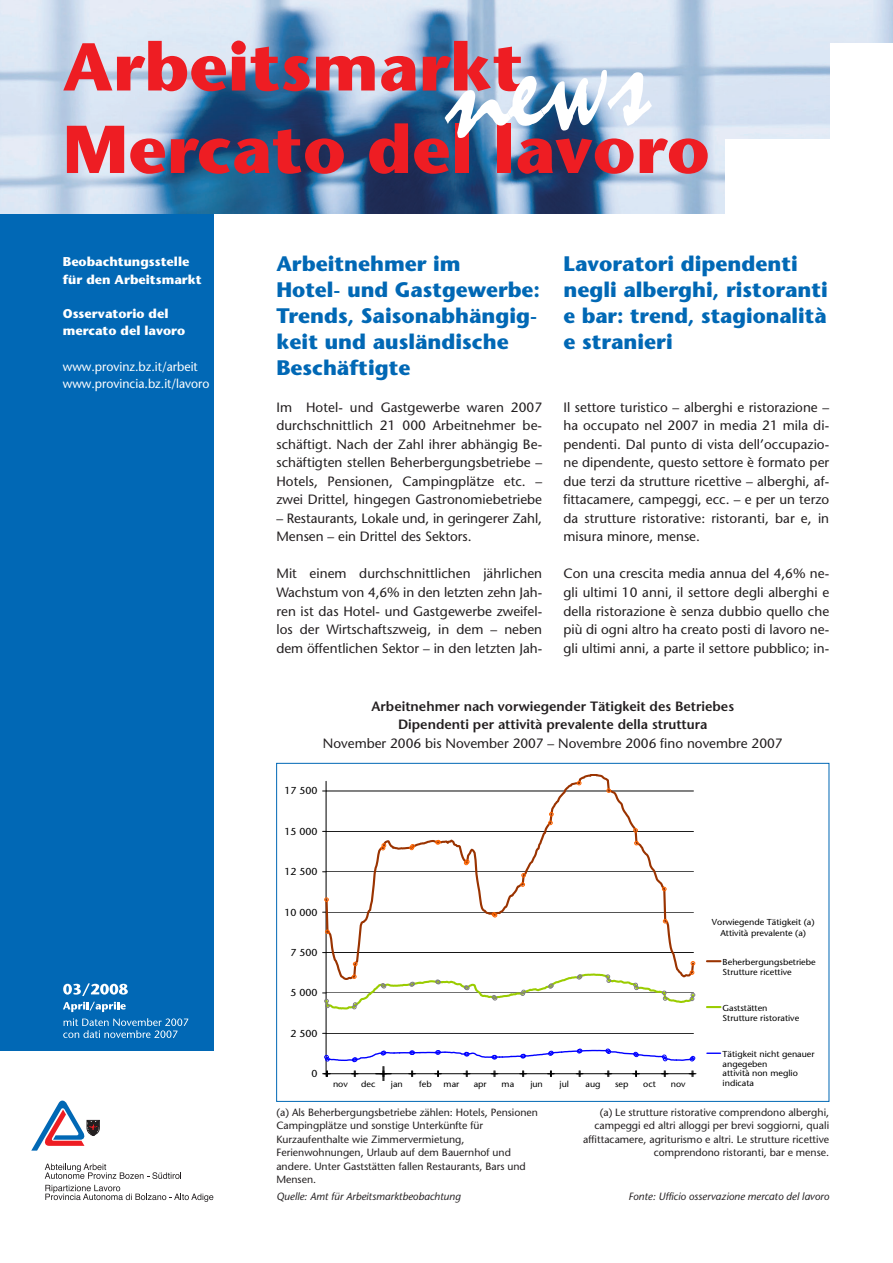
<style>
.page{position:relative;width:893px;height:1263px;background:#fff}
.page>*{position:absolute;margin:0;border:0;box-sizing:border-box;transform-origin:0 0}
.t1{font:700 67.5px/82.5px "Stone Sans";color:#ee1d23}
.t2{font:700 21px/26.1px "Stone Sans";color:#0168b5}
.t3{font:13.5px/18.5px "Stone Sans";color:#231f20;text-align:justify}
.t4{font:600 13.5px/18.5px "Stone Sans";color:#231f20;text-align:center}
.t5{font:700 12.75px/17.2px "Stone Sans";color:#fff}
.t6{font:12.75px/17.2px "Stone Sans";color:#fff;scale:.96 1}
.t7{font:10.5px/13.5px "Stone Sans";color:#231f20}
.t8{font:italic 10.5px "Stone Sans";color:#231f20}
.t9{font:10.05px "Stone Sans+FOZEPD";color:#000;scale:1.04 1}
.t10{font:8.7px/9.9px "Stone Sans+FOZEPD";color:#000;scale:1.04 1}
</style>
<div class="page">
<div style="left:0;top:214px;width:213px;height:837px;background:#0168b5"></div>
<img style="left:0;top:0;width:893px;height:214px">
<svg style="left:31px;top:1100px;width:68px;height:50px"></svg>
<svg style="left:45px;top:1185px;width:168px;height:17px"></svg>
<svg style="left:45px;top:1163px;width:136px;height:16px"></svg>
<svg style="left:63px;top:1018px;width:125px;height:20px"></svg>
<svg style="left:63px;top:1002px;width:63px;height:10px"></svg>
<svg style="left:63px;top:983px;width:65px;height:13px"></svg>
<div style="left:725px;top:140px;width:168px;height:74px;background:#fff"></div>
<div style="left:830px;top:44px;width:63px;height:170px;background:#fff"></div>
<svg style="left:445px;top:70px;width:207px;height:68px"></svg>
<hr style="left:326px;top:1033px;width:367px;height:1px;background:#000">
<hr style="left:326px;top:781px;width:1px;height:293px;background:#000">
<svg style="left:323px;top:1049px;width:373px;height:32px"></svg>
<svg style="left:323px;top:774px;width:373px;height:237px"></svg>
<svg style="left:707px;top:960px;width:13px;height:2px"></svg>
<svg style="left:707px;top:1006px;width:13px;height:2px"></svg>
<svg style="left:707px;top:1052px;width:13px;height:2px"></svg>
<h1 class="t1" style="left:63px;top:33px;width:648px">Arbeitsmarkt<br>Mercato del lavoro</h1>
<p class="t5" style="left:63px;top:255px;width:140px">Beobachtungsstelle für den Arbeitsmarkt</p>
<p class="t5" style="left:63px;top:306px;width:124px">Osservatorio del mercato del lavoro</p>
<p class="t6" style="left:63px;top:359px;width:154px">www.provinz.bz.it/arbeit www.provincia.bz.it/lavoro</p>
<h2 class="t2" style="left:276px;top:252px;width:265px">Arbeitnehmer im<br>Hotel- und Gastgewerbe:<br>Trends, Saisonabhängig&shy;keit und ausländische<br>Beschäftigte</h2>
<p class="t3" style="left:276px;top:399px;width:267px">Im Hotel- und Gastgewerbe waren 2007 durchschnittlich 21 000 Arbeitnehmer be&shy;schäftigt. Nach der Zahl ihrer abhängig Be&shy;schäftigten stellen Beherbergungsbetriebe – Hotels, Pensionen, Campingplätze etc. – zwei Drittel, hingegen Gastronomiebetriebe</p>
<p class="t3" style="left:276px;top:510px;width:267px">– Restaurants, Lokale und, in geringerer Zahl,<br>Mensen – ein Drittel des Sektors.</p>
<p class="t3" style="left:276px;top:566px;width:267px">Mit einem durchschnittlichen jährlichen Wachstum von 4,6% in den letzten zehn Jah&shy;ren ist das Hotel- und Gastgewerbe zweifel&shy;los der Wirtschaftszweig, in dem – neben dem öffentlichen Sektor – in den letzten Jah-</p>
<h2 class="t2" style="left:563px;top:252px;width:266px">Lavoratori dipendenti negli alberghi, ristoranti e bar: trend, stagionalità e stranieri</h2>
<p class="t3" style="left:563px;top:399px;width:267px">Il settore turistico – alberghi e ristorazione – ha occupato nel 2007 in media 21 mila di&shy;pendenti. Dal punto di vista dell’occupazio&shy;ne dipendente, questo settore è formato per due terzi da strutture ricettive – alberghi, af&shy;fittacamere, campeggi, ecc. – e per un terzo da strutture ristorative: ristoranti, bar e, in misura minore, mense.</p>
<p class="t3" style="left:563px;top:566px;width:267px">Con una crescita media annua del 4,6% ne&shy;gli ultimi 10 anni, il settore degli alberghi e della ristorazione è senza dubbio quello che più di ogni altro ha creato posti di lavoro ne&shy;gli ultimi anni, a parte il settore pubblico; in-</p>
<p class="t4" style="left:371px;top:698px;width:364px">Arbeitnehmer nach vorwiegender Tätigkeit des Betriebes<br>Dipendenti per attività prevalente della struttura</p>
<p class="t3" style="left:323px;top:735px;width:461px">November 2006 bis November 2007 – Novembre 2006 fino novembre 2007</p>
<p class="t9" style="left:284px;top:787px;width:33px">17 500</p>
<p class="t9" style="left:284px;top:827px;width:33px">15 000</p>
<p class="t9" style="left:284px;top:868px;width:33px">12 500</p>
<p class="t9" style="left:284px;top:908px;width:33px">10 000</p>
<p class="t9" style="left:290px;top:948px;width:28px">7 500</p>
<p class="t9" style="left:290px;top:989px;width:28px">5 000</p>
<p class="t9" style="left:290px;top:1029px;width:28px">2 500</p>
<p class="t9" style="left:312px;top:1070px;width:7px">0</p>
<p class="t10" style="left:333px;top:1080px;width:16px">nov</p>
<p class="t10" style="left:361px;top:1080px;width:15px">dec</p>
<p class="t10" style="left:391px;top:1080px;width:13px">jan</p>
<p class="t10" style="left:419px;top:1080px;width:14px">feb</p>
<p class="t10" style="left:444px;top:1080px;width:17px">mar</p>
<p class="t10" style="left:474px;top:1080px;width:14px">apr</p>
<p class="t10" style="left:502px;top:1080px;width:14px">ma</p>
<p class="t10" style="left:530px;top:1080px;width:14px">jun</p>
<p class="t10" style="left:560px;top:1080px;width:11px">jul</p>
<p class="t10" style="left:586px;top:1080px;width:16px">aug</p>
<p class="t10" style="left:615px;top:1080px;width:14px">sep</p>
<p class="t10" style="left:643px;top:1080px;width:14px">oct</p>
<p class="t10" style="left:671px;top:1080px;width:16px">nov</p>
<p class="t10" style="left:712px;top:918px;width:100px;line-height:10.9px;text-align:center">Vorwiegende Tätigkeit (a)<br>Attività prevalente (a)</p>
<p class="t10" style="left:723px;top:958px;width:91px">Beherbergungsbetriebe<br>Strutture ricettive</p>
<p class="t10" style="left:723px;top:1004px;width:75px">Gaststätten<br>Strutture ristorative</p>
<p class="t10" style="left:723px;top:1049px;width:90px">Tätigkeit nicht genauer angegeben<br>attività non meglio indicata</p>
<p class="t7" style="left:276px;top:1106px;width:263px">(a) Als Beherbergungsbetriebe zählen: Hotels, Pensionen</p>
<p class="t7" style="left:600px;top:1106px;width:231px">(a) Le strutture ristorative comprendono alberghi,</p>
<p class="t7" style="left:276px;top:1120px;width:208px">Campingplätze und sonstige Unterkünfte für</p>
<p class="t7" style="left:594px;top:1120px;width:236px">campeggi ed altri alloggi per brevi soggiorni, quali</p>
<p class="t7" style="left:276px;top:1133px;width:190px">Kurzaufenthalte wie Zimmervermietung,</p>
<p class="t7" style="left:583px;top:1133px;width:248px">affittacamere, agriturismo e altri. Le strutture ricettive</p>
<p class="t7" style="left:276px;top:1147px;width:236px">Ferienwohnungen, Urlaub auf dem Bauernhof und</p>
<p class="t7" style="left:654px;top:1147px;width:177px">comprendono ristoranti, bar e mense.</p>
<p class="t7" style="left:276px;top:1160px;width:251px">andere. Unter Gaststätten fallen Restaurants, Bars und<br>Mensen.</p>
<p class="t8" style="left:276px;top:1192px;width:186px">Quelle: Amt für Arbeitsmarktbeobachtung</p>
<p class="t8" style="left:629px;top:1192px;width:202px">Fonte: Ufficio osservazione mercato del lavoro</p>
</div>
